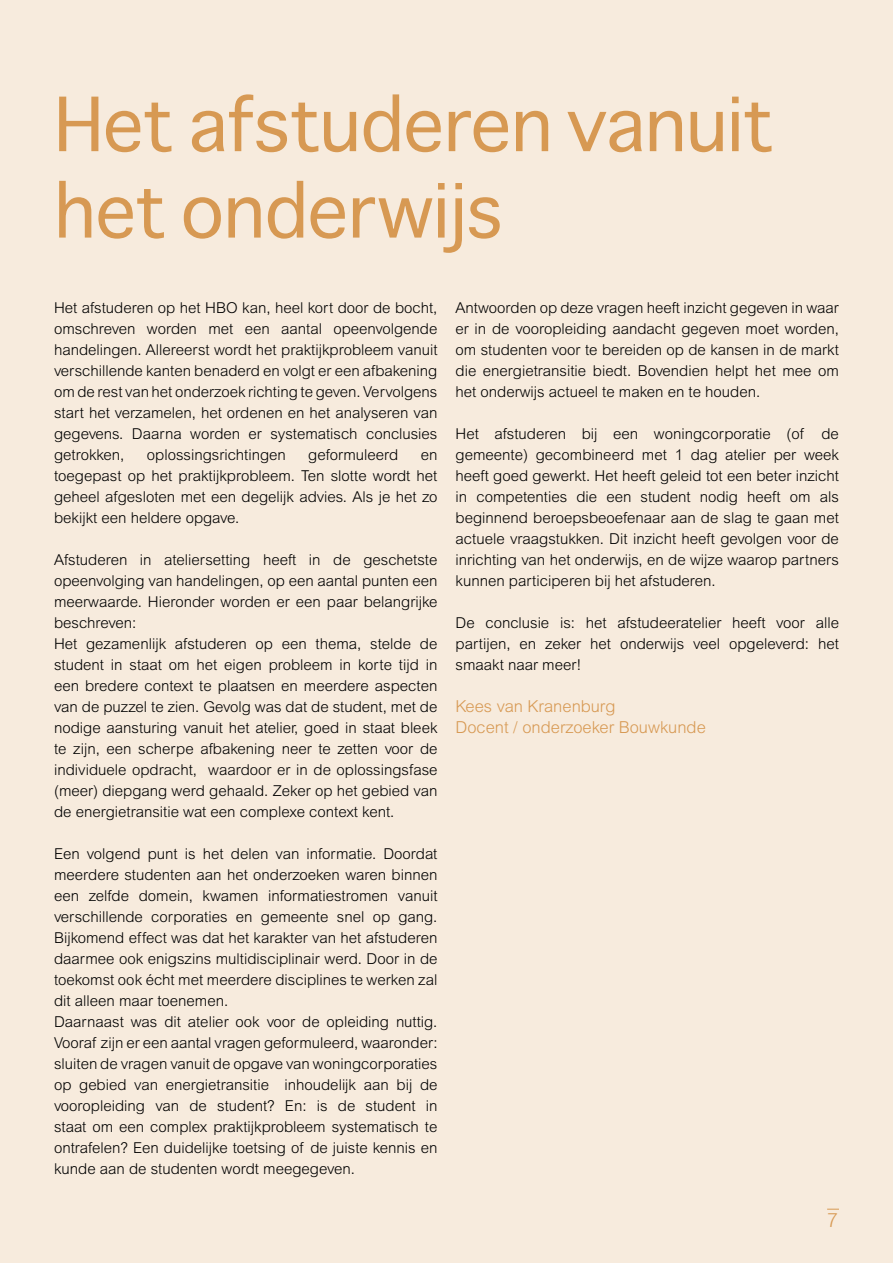
<style>
.page{position:relative;width:893px;height:1263px;background:#f7ebdd}
.page>*{position:absolute;margin:0;border:0;box-sizing:border-box;transform-origin:0 0}
.t1{font:72px/86.4px "Sathu";letter-spacing:-.01em;color:#d79953}
.t2{font:300 19.5px "Arial MT Std";color:#d79953}
.t3{font:300 16.5px/21px "Arial MT Std";color:#d79953}
.t4{font:300 15px/21px "Arial MT Std";color:#000;text-align:justify}
</style>
<div class="page">
<hr style="left:0;top:351px;width:1px;height:92px;background:#fff">
<svg style="left:827px;top:1209px;width:12px;height:1px"></svg>
<h1 class="t1" style="left:54px;top:78px;width:722px">Het afstuderen vanuit het onderwijs</h1>
<p class="t4" style="left:54px;top:297px;width:385px">Het afstuderen op het HBO kan, heel kort door de bocht, omschreven worden met een aantal opeenvolgende handelingen. Allereerst wordt het praktijkprobleem vanuit verschillende kanten benaderd en volgt er een afbakening om de rest van het onderzoek richting te geven. Vervolgens start het verzamelen, het ordenen en het analyseren van gegevens. Daarna worden er systematisch conclusies getrokken,</p>
<p class="t4" style="left:147px;top:444px;width:141px">oplossingsrichtingen</p>
<p class="t4" style="left:308px;top:444px;width:92px">geformuleerd</p>
<p class="t4" style="left:54px;top:444px;width:385px;text-indent:367px">en toegepast op het praktijkprobleem. Ten slotte wordt het geheel afgesloten met een degelijk advies. Als je het zo bekijkt een heldere opgave.</p>
<p class="t4" style="left:54px;top:549px;width:385px;text-align:left">Afstuderen in ateliersetting heeft in de geschetste opeenvolging van handelingen, op een aantal punten een meerwaarde. Hieronder worden er een paar belangrijke beschreven:<br>Het gezamenlijk afstuderen op een thema, stelde de student in staat om het eigen probleem in korte tijd in een bredere context te plaatsen en meerdere aspecten van de puzzel te zien. Gevolg was dat de student, met de nodige aansturing vanuit het atelier, goed in staat bleek te zijn, een scherpe afbakening neer te zetten voor de individuele opdracht, waardoor er in de oplossingsfase (meer) diepgang werd gehaald. Zeker op het gebied van de energietransitie wat een complexe context kent.</p>
<p class="t4" style="left:54px;top:843px;width:385px;text-align:left">Een volgend punt is het delen van informatie. Doordat meerdere studenten aan het onderzoeken waren binnen een zelfde domein, kwamen informatiestromen vanuit verschillende corporaties en gemeente snel op gang.<br>Bijkomend effect was dat het karakter van het afstuderen daarmee ook enigszins multidisciplinair werd. Door in de toekomst ook écht met meerdere disciplines te werken zal dit alleen maar toenemen.<br>Daarnaast was dit atelier ook voor de opleiding nuttig.<br>Vooraf zijn er een aantal vragen geformuleerd, waaronder: sluiten de vragen vanuit de opgave van woningcorporaties op gebied van energietransitie inhoudelijk aan bij de vooropleiding van de student? En: is de student in staat om een complex praktijkprobleem systematisch te ontrafelen? Een duidelijke toetsing of de juiste kennis en kunde aan de studenten wordt meegegeven.</p>
<p class="t4" style="left:455px;top:297px;width:385px">Antwoorden op deze vragen heeft inzicht gegeven in waar er in de vooropleiding aandacht gegeven moet worden, om studenten voor te bereiden op de kansen in de markt die energietransitie biedt. Bovendien helpt het mee om het onderwijs actueel te maken en te houden.</p>
<p class="t4" style="left:455px;top:423px;width:385px">Het afstuderen bij een woningcorporatie (of de gemeente) gecombineerd met 1 dag atelier per week heeft goed gewerkt. Het heeft geleid tot een beter inzicht in competenties die een student nodig heeft om als beginnend beroepsbeoefenaar aan de slag te gaan met actuele vraagstukken. Dit inzicht heeft gevolgen voor de inrichting van het onderwijs, en de wijze waarop partners kunnen participeren bij het afstuderen.</p>
<p class="t4" style="left:455px;top:612px;width:385px">De conclusie is: het afstudeeratelier heeft voor alle partijen, en zeker het onderwijs veel opgeleverd: het smaakt naar meer!</p>
<p class="t3" style="left:455px;top:695px;width:252px">Kees van Kranenburg<br>Docent / onderzoeker Bouwkunde</p>
<h2 class="t2" style="left:827px;top:1208px;width:12px">7</h2>
</div>
